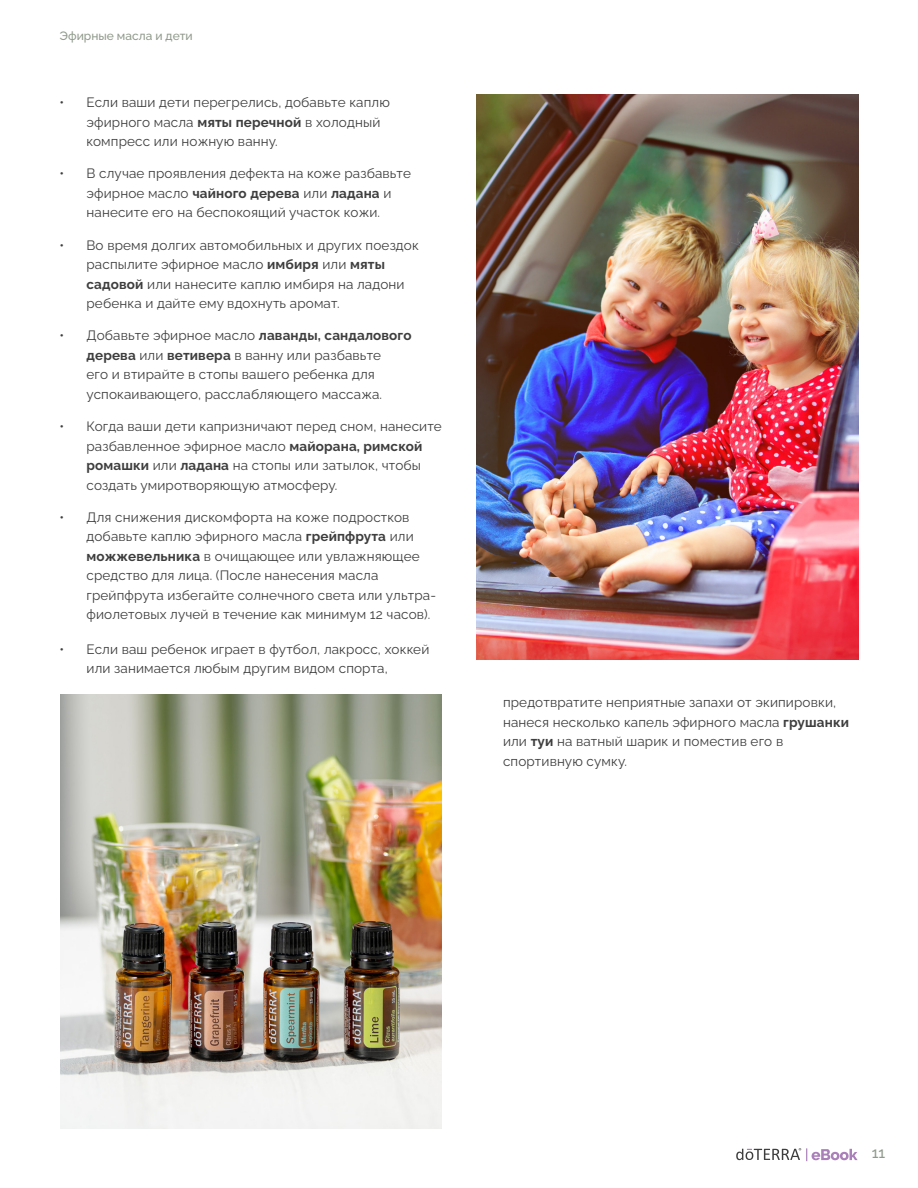
<style>
.page{position:relative;width:918px;height:1188px;background:#fff}
.page>*{position:absolute;margin:0;border:0;box-sizing:border-box;transform-origin:0 0}
.t1{font:15px "Raleway v 4020 Medium";color:#909a8c}
.t2{font:13.5px/19.5px "Raleway v 4020 Regular";letter-spacing:.01em;color:#3e3e3f}
.t3{font:12px "Raleway v 4020 Medium";color:#909a8c}
.s1{font-family:"Raleway v 4020 Bold"}
</style>
<div class="page">
<svg style="left:736px;top:1148px;width:122px;height:13px"></svg>
<img style="left:477px;top:94px;width:381px;height:565px">
<img style="left:60px;top:695px;width:382px;height:433px">
<p class="t3" style="left:60px;top:26px;width:135px">Эфирные масла и дети</p>
<p class="t2" style="left:87px;top:91px;width:305px;text-indent:-27px">• Если ваши дети перегрелись, добавьте каплю эфирного масла <span class="s1">мяты перечной</span> в холодный компресс или ножную ванну.</p>
<p class="t2" style="left:60px;top:162px;width:353px;text-align:center">• В случае проявления дефекта на коже разбавьте эфирное масло <span class="s1">чайного дерева</span> или <span class="s1">ладана</span> и нанесите его на беспокоящий участок кожи.</p>
<p class="t2" style="left:87px;top:234px;width:334px;text-indent:-27px">• Во время долгих автомобильных и других поездок распылите эфирное масло <span class="s1">имбиря</span> или <span class="s1">мяты садовой</span> или нанесите каплю имбиря на ладони ребенка и дайте ему вдохнуть аромат.</p>
<p class="t2" style="left:87px;top:324px;width:327px;text-indent:-27px">• Добавьте эфирное масло <span class="s1">лаванды, сандалового дерева</span> или <span class="s1">ветивера</span> в ванну или разбавьте<br>его и втирайте в стопы вашего ребенка для успокаивающего, расслабляющего массажа.</p>
<p class="t2" style="left:87px;top:415px;width:357px;text-indent:-27px">• Когда ваши дети капризничают перед сном, нанесите разбавленное эфирное масло <span class="s1">майорана, римской ромашки</span> или <span class="s1">ладана</span> на стопы или затылок, чтобы создать умиротворяющую атмосферу.</p>
<p class="t2" style="left:87px;top:506px;width:351px;text-indent:-27px">• Для снижения дискомфорта на коже подростков добавьте каплю эфирного масла <span class="s1">грейпфрута</span> или <span class="s1">можжевельника</span> в очищающее или увлажняющее средство для лица. (После нанесения масла грейпфрута избегайте солнечного света или ультра&shy;фиолетовых лучей в течение как минимум 12 часов).</p>
<p class="t2" style="left:87px;top:638px;width:344px;text-indent:-27px">• Если ваш ребенок играет в футбол, лакросс, хоккей или занимается любым другим видом спорта,</p>
<p class="t2" style="left:503px;top:691px;width:348px">предотвратите неприятные запахи от экипировки, нанеся несколько капель эфирного масла <span class="s1">грушанки </span>или <span class="s1">туи</span> на ватный шарик и поместив его в спортивную сумку.</p>
<p class="t1" style="left:872px;top:1141px;width:15px">11</p>
</div>
